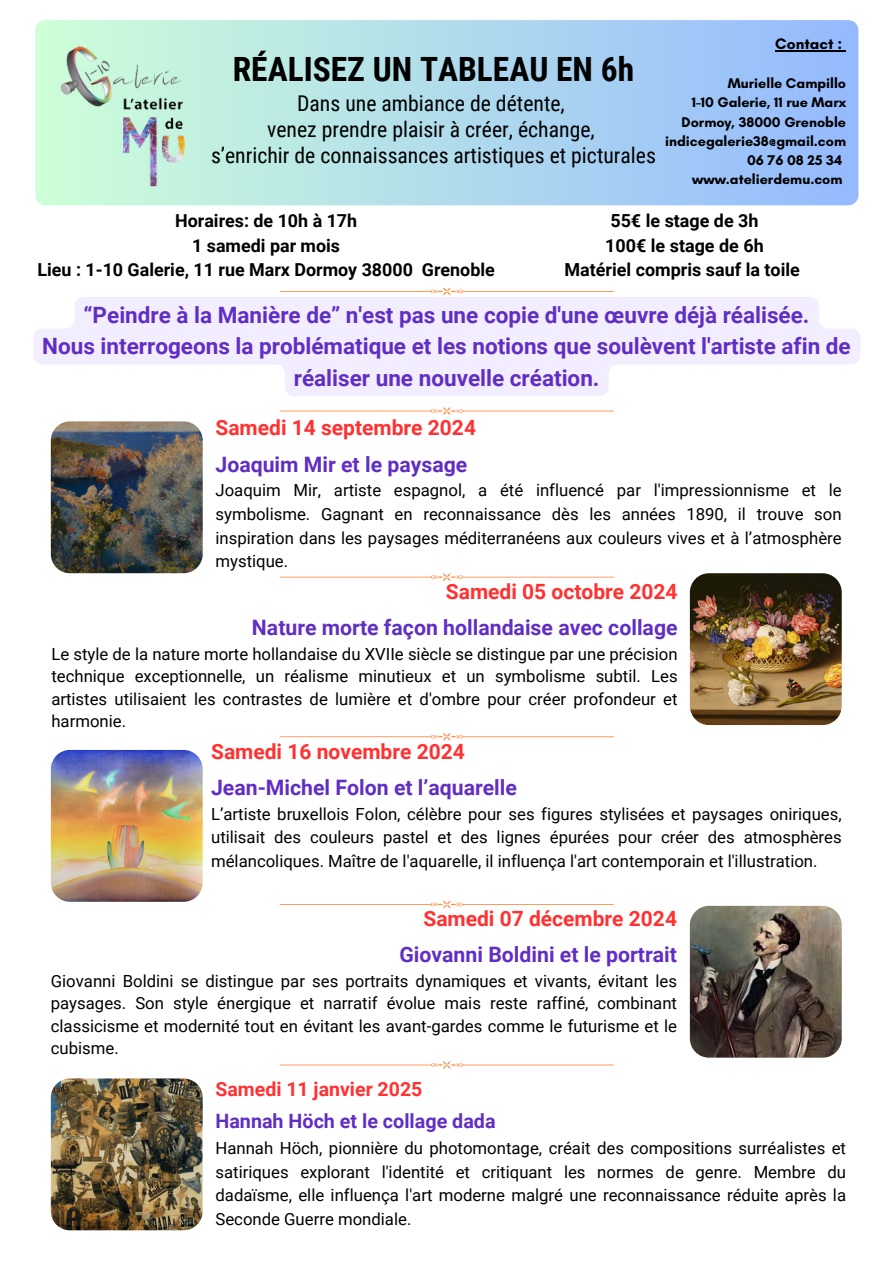
<style>
.page{position:relative;width:894px;height:1264px;background:#fff}
.page>*{position:absolute;margin:0;border:0;box-sizing:border-box;transform-origin:0 0}
.t1{font:700 33.45px "Roboto Condensed";color:#000}
.t2{font:700 22.5px/31.5px "Roboto";color:#612ec4;text-align:center}
.t3{font:21.75px/25.8px "Roboto Condensed";color:#000;text-align:center}
.t4{font:700 21.3px "Roboto";color:#612ec4}
.t5{font:700 21px "Roboto";color:#ff3131}
.t6{font:700 19.65px "Roboto";color:#612ec4}
.t7{font:700 19.5px "Roboto";color:#ff3131}
.t8{font:700 18px/24.8px "Roboto";color:#000;text-align:center}
.t9{font:700 17.85px/24.8px "Roboto";color:#000;text-align:center}
.t10{font:16.8px/23.7px "Roboto";color:#000;text-align:justify}
.t11{font:700 15.6px "Glacial Indifference";color:#000}
.t12{font:700 14.25px/19.2px "Glacial Indifference";color:#000;text-align:right}
</style>
<div class="page">
<div style="left:35px;top:20px;width:823px;height:185px;background:linear-gradient(to right,#cdffd8,#94b9ff);border-radius:10px"></div>
<img style="left:43px;top:34px;width:142px;height:156px">
<img style="left:51px;top:421px;width:152px;height:152px;border-radius:19px">
<img style="left:689px;top:573px;width:152px;height:152px;border-radius:19px">
<img style="left:51px;top:750px;width:152px;height:151px;border-radius:19px">
<img style="left:51px;top:1078px;width:152px;height:152px;border-radius:19px">
<img style="left:689px;top:905px;width:152px;height:152px;border-radius:19px">
<svg style="left:280px;top:287px;width:333px;height:8px"></svg>
<svg style="left:280px;top:407px;width:333px;height:8px"></svg>
<svg style="left:280px;top:573px;width:333px;height:8px"></svg>
<svg style="left:280px;top:733px;width:333px;height:7px"></svg>
<svg style="left:280px;top:900px;width:333px;height:8px"></svg>
<svg style="left:280px;top:1061px;width:333px;height:7px"></svg>
<hr style="left:775px;top:50px;width:67px;height:1px;background:#000">
<svg style="left:33px;top:297px;width:827px;height:99px;fill:#f3eeff"></svg>
<p class="t1" style="left:233px;top:50px;width:403px">RÉALISEZ UN TABLEAU EN 6h</p>
<p class="t3" style="left:211px;top:91px;width:446px">Dans une ambiance de détente,<br>venez prendre plaisir à créer, échange,<br>s’enrichir de connaissances artistiques et picturales</p>
<h1 class="t11" style="left:775px;top:34px;width:68px">Contact :</h1>
<p class="t12" style="left:727px;top:74px;width:120px">Murielle Campillo</p>
<h4 class="t12" style="left:681px;top:93px;width:166px">1-10 Galerie, 11 rue Marx<br>Dormoy, 38000 Grenoble</h4>
<p class="t12" style="left:665px;top:131px;width:182px">indicegalerie38@gmail.com</p>
<p class="t12" style="left:747px;top:150px;width:97px">06 76 08 25 34</p>
<p class="t12" style="left:692px;top:169px;width:152px">www.atelierdemu.com</p>
<h4 class="t9" style="left:37px;top:208px;width:458px">Horaires: de 10h à 17h<br>1 samedi par mois<br>Lieu : 1-10 Galerie, 11 rue Marx Dormoy 38000 Grenoble</h4>
<p class="t8" style="left:564px;top:208px;width:237px">55€ le stage de 3h<br>100€ le stage de 6h<br>Matériel compris sauf la toile</p>
<h4 class="t2" style="left:42px;top:299px;width:809px">“Peindre à la Manière de” n'est pas une copie d'une œuvre déjà réalisée.<br>Nous interrogeons la problématique et les notions que soulèvent l'artiste afin de réaliser une nouvelle création.</h4>
<p class="t5" style="left:215px;top:416px;width:262px">Samedi 14 septembre 2024</p>
<p class="t4" style="left:215px;top:452px;width:253px">Joaquim Mir et le paysage</p>
<p class="t10" style="left:215px;top:478px;width:627px">Joaquim Mir, artiste espagnol, a été influencé par l'impressionnisme et le symbolisme. Gagnant en reconnaissance dès les années 1890, il trouve son inspiration dans les paysages méditerranéens aux couleurs vives et à l’atmosphère mystique.</p>
<h2 class="t5" style="left:445px;top:579px;width:233px">Samedi 05 octobre 2024</h2>
<h2 class="t4" style="left:252px;top:615px;width:427px">Nature morte façon hollandaise avec collage</h2>
<h2 class="t10" style="left:51px;top:642px;width:627px;line-height:22.5px">Le style de la nature morte hollandaise du XVIIe siècle se distingue par une précision technique exceptionnelle, un réalisme minutieux et un symbolisme subtil. Les artistes utilisaient les contrastes de lumière et d'ombre pour créer profondeur et harmonie.</h2>
<h3 class="t5" style="left:211px;top:739px;width:255px">Samedi 16 novembre 2024</h3>
<h3 class="t4" style="left:211px;top:775px;width:307px">Jean-Michel Folon et l’aquarelle</h3>
<h3 class="t10" style="left:211px;top:802px;width:632px">L’artiste bruxellois Folon, célèbre pour ses figures stylisées et paysages oniriques, utilisait des couleurs pastel et des lignes épurées pour créer des atmosphères mélancoliques. Maître de l'aquarelle, il influença l'art contemporain et l'illustration.</h3>
<h3 class="t5" style="left:423px;top:906px;width:255px">Samedi 07 décembre 2024</h3>
<h3 class="t4" style="left:399px;top:942px;width:279px">Giovanni Boldini et le portrait</h3>
<h3 class="t10" style="left:51px;top:969px;width:627px;line-height:22.5px">Giovanni Boldini se distingue par ses portraits dynamiques et vivants, évitant les paysages. Son style énergique et narratif évolue mais reste raffiné, combinant classicisme et modernité tout en évitant les avant-gardes comme le futurisme et le cubisme.</h3>
<p class="t7" style="left:215px;top:1077px;width:208px">Samedi 11 janvier 2025</p>
<p class="t6" style="left:215px;top:1110px;width:281px">Hannah Höch et le collage dada</p>
<p class="t10" style="left:215px;top:1136px;width:632px">Hannah Höch, pionnière du photomontage, créait des compositions surréalistes et satiriques explorant l'identité et critiquant les normes de genre. Membre du dadaïsme, elle influença l'art moderne malgré une reconnaissance réduite après la Seconde Guerre mondiale.</p>
</div>
